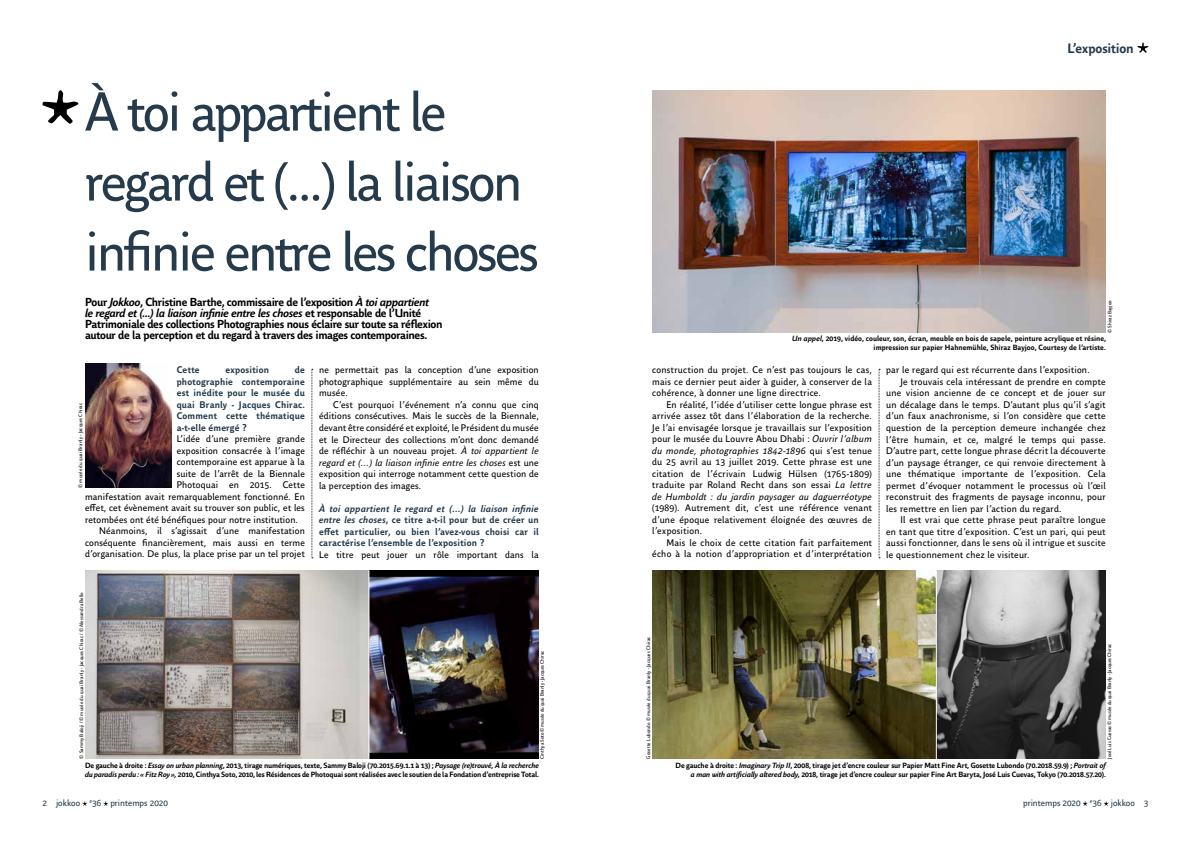
<style>
.page{position:relative;width:1191px;height:842px;background:#fff}
.page>*{position:absolute;margin:0;border:0;box-sizing:border-box;transform-origin:0 0}
.t1{font:54px/70px "Parisine Office Std";letter-spacing:-.04em;color:#253b4c}
.t2{font:700 13.5px "Parisine Office Std";letter-spacing:-.01em;color:#253b4c}
.t3{font:700 11.5px/11px "Parisine Office Std";letter-spacing:-.03em;color:#000}
.t4{font:9.5px/11.5px "Parisine Office Std";letter-spacing:.025em;color:#000;text-align:justify}
.t5{font:700 9.5px/11.5px "Parisine Office Std";letter-spacing:.015em;color:#253b4c;text-align:justify}
.t6{font:9px "Parisine Office Std";letter-spacing:.005em;color:#253b4c}
.t7{font:700 7.5px/9px "Parisine Office Std";letter-spacing:-.01em;color:#000;text-align:right}
.t8{font:5px "Parisine Office Std";letter-spacing:.005em;color:#000}
.s1{font-style:italic}
</style>
<div class="page">
<svg style="left:42px;top:90px;width:36px;height:34px"></svg>
<svg style="left:312px;top:369px;width:1px;height:190px"></svg>
<svg style="left:82px;top:801px;width:5px;height:5px"></svg>
<svg style="left:103px;top:801px;width:5px;height:5px"></svg>
<img style="left:85px;top:570px;width:454px;height:189px">
<svg style="left:1082px;top:801px;width:5px;height:5px"></svg>
<svg style="left:1103px;top:801px;width:5px;height:5px"></svg>
<svg style="left:878px;top:369px;width:2px;height:190px"></svg>
<img style="left:85px;top:364px;width:86px;height:124px">
<img style="left:652px;top:90px;width:454px;height:242px">
<img style="left:652px;top:570px;width:454px;height:189px">
<svg style="left:1137px;top:42px;width:11px;height:11px"></svg>
<hr style="left:368px;top:570px;width:1px;height:189px;background:#fff">
<hr style="left:936px;top:570px;width:1px;height:190px;background:#fff">
<h1 class="t1" style="left:85px;top:78px;width:455px">À toi appartient le regard et (...) la liaison infinie entre les choses</h1>
<p class="t3" style="left:85px;top:296px;width:359px">Pour <span class="s1">Jokkoo</span>, Christine Barthe, commissaire de l’exposition <span class="s1">À toi appartient<br>le regard et (...) la liaison infinie entre les choses</span> et responsable de l’Unité Patrimoniale des collections Photographies nous éclaire sur toute sa réflexion autour de la perception et du regard à travers des images contemporaines.</p>
<p class="t5" style="left:177px;top:364px;width:130px;text-indent:118px">de photographie contemporaine est inédite pour le musée du quai Branly - Jacques Chirac.<br>Comment cette thématique a-t-elle émergé ?</p>
<p class="t4" style="left:177px;top:434px;width:130px">L’idée d’une première grande</p>
<p class="t4" style="left:177px;top:445px;width:130px">exposition consacrée à l’image</p>
<p class="t4" style="left:177px;top:457px;width:130px">contemporaine est apparue à la</p>
<p class="t4" style="left:177px;top:468px;width:130px">suite de l’arrêt de la Biennale</p>
<p class="t4" style="left:177px;top:480px;width:130px">Photoquai en 2015. Cette</p>
<p class="t4" style="left:85px;top:491px;width:221px">manifestation avait remarquablement fonctionné. En</p>
<p class="t4" style="left:85px;top:503px;width:221px">effet, cet évènement avait su trouver son public, et les</p>
<p class="t4" style="left:85px;top:514px;width:214px">retombées ont été bénéfiques pour notre institution.</p>
<p class="t4" style="left:99px;top:526px;width:207px">Néanmoins, il s’agissait d’une manifestation</p>
<p class="t4" style="left:85px;top:537px;width:221px">conséquente financièrement, mais aussi en terme</p>
<p class="t4" style="left:85px;top:549px;width:221px">d’organisation. De plus, la place prise par un tel projet</p>
<p class="t5" style="left:177px;top:364px;width:24px">Cette</p>
<p class="t5" style="left:225px;top:364px;width:45px">exposition</p>
<p class="t8" style="left:77px;top:488px;width:86px;rotate:-90deg">© musée du quai Branly - Jacques Chirac</p>
<p class="t8" style="left:79px;top:759px;width:168px;rotate:-90deg">© Sammy Baloji / © musée du quai Branly - Jacques Chirac / © Alessandra Bello</p>
<p class="t4" style="left:319px;top:365px;width:221px">ne permettait pas la conception d’une exposition photographique supplémentaire au sein même du musée.</p>
<p class="t4" style="left:319px;top:399px;width:221px;text-indent:14px">C’est pourquoi l’événement n’a connu que cinq éditions consécutives. Mais le succès de la Biennale, devant être considéré et exploité, le Président du musée et le Directeur des collections m’ont donc demandé de réfléchir à un nouveau projet. <span class="s1">À toi appartient le regard et (…) la liaison infinie entre les choses</span> est une exposition qui interroge notamment cette question de la perception des images.</p>
<p class="t5" style="left:319px;top:503px;width:221px"><span class="s1">À toi appartient le regard et (…) la liaison infinie entre les choses</span>, ce titre a-t-il pour but de créer un effet particulier, ou bien l’avez-vous choisi car il caractérise l’ensemble de l’exposition ?</p>
<p class="t4" style="left:319px;top:549px;width:221px">Le titre peut jouer un rôle important dans la</p>
<p class="t8" style="left:539px;top:759px;width:109px;rotate:-90deg">Cinthya Soto © musée du quai Branly - Jacques Chirac</p>
<p class="t7" style="left:85px;top:761px;width:455px;text-align:left">De gauche à droite : <span class="s1">Essay on urban planning</span>, 2013, tirage numériques, texte, Sammy Baloji (70.2015.69.1.1 à 13) ; <span class="s1">Paysage (re)trouvé, À la recherche du paradis perdu : « Fitz Roy »,</span> 2010, Cinthya Soto, 2010, les Résidences de Photoquai sont réalisées avec le soutien de la Fondation d’entreprise Total.</p>
<p class="t6" style="left:43px;top:798px;width:127px">2 jokkoo <sup>#</sup>36 printemps 2020</p>
<h2 class="t2" style="left:1067px;top:40px;width:68px">L’exposition</h2>
<p class="t8" style="left:1106px;top:333px;width:34px;rotate:-90deg">© Shiraz Bayjoo</p>
<p class="t7" style="left:792px;top:334px;width:315px"><span class="s1">Un appel</span>, 2019, vidéo, couleur, son, écran, meuble en bois de sapele, peinture acrylique et résine, impression sur papier Hahnemühle, Shiraz Bayjoo, Courtesy de l’artiste.</p>
<p class="t4" style="left:652px;top:364px;width:221px">construction du projet. Ce n’est pas toujours le cas, mais ce dernier peut aider à guider, à conserver de la cohérence, à donner une ligne directrice.</p>
<p class="t4" style="left:652px;top:399px;width:221px;text-indent:14px">En réalité, l’idée d’utiliser cette longue phrase est arrivée assez tôt dans l’élaboration de la recherche.<br>Je l’ai envisagée lorsque je travaillais sur l’exposition pour le musée du Louvre Abou Dhabi : <span class="s1">Ouvrir l’album du monde, photographies 1842-1896</span> qui s’est tenue du 25 avril au 13 juillet 2019. Cette phrase est une citation de l’écrivain Ludwig Hülsen (1765-1809) traduite par Roland Recht dans son essai <span class="s1">La lettre de Humboldt : du jardin paysager au daguerréotype</span></p>
<p class="t4" style="left:652px;top:503px;width:221px">(1989). Autrement dit, c’est une référence venant d’une époque relativement éloignée des œuvres de l’exposition.</p>
<p class="t4" style="left:652px;top:537px;width:221px;text-align:right">Mais le choix de cette citation fait parfaitement écho à la notion d’appropriation et d’interprétation</p>
<p class="t4" style="left:886px;top:365px;width:205px">par le regard qui est récurrente dans l’exposition.</p>
<p class="t4" style="left:900px;top:376px;width:207px">Je trouvais cela intéressant de prendre en compte</p>
<p class="t4" style="left:886px;top:388px;width:221px">une vision ancienne de ce concept et de jouer sur</p>
<p class="t4" style="left:886px;top:399px;width:221px">un décalage dans le temps. D’autant plus qu’il s’agit</p>
<p class="t4" style="left:886px;top:411px;width:221px">d’un faux anachronisme, si l’on considère que cette</p>
<p class="t4" style="left:886px;top:422px;width:221px">question de la perception demeure inchangée chez</p>
<p class="t4" style="left:886px;top:434px;width:221px">l’être humain, et ce, malgré le temps qui passe.</p>
<p class="t4" style="left:886px;top:445px;width:221px">D’autre part, cette longue phrase décrit la découverte</p>
<p class="t4" style="left:886px;top:457px;width:221px">d’un paysage étranger, ce qui renvoie directement à</p>
<p class="t4" style="left:886px;top:468px;width:221px">une thématique importante de l’exposition. Cela</p>
<p class="t4" style="left:886px;top:480px;width:221px">permet d’évoquer notamment le processus où l’œil</p>
<p class="t4" style="left:886px;top:491px;width:221px">reconstruit des fragments de paysage inconnu, pour</p>
<p class="t4" style="left:886px;top:503px;width:177px">les remettre en lien par l’action du regard.</p>
<p class="t4" style="left:900px;top:514px;width:207px">Il est vrai que cette phrase peut paraître longue</p>
<p class="t4" style="left:886px;top:526px;width:221px">en tant que titre d’exposition. C’est un pari, qui peut</p>
<p class="t4" style="left:886px;top:537px;width:221px">aussi fonctionner, dans le sens où il intrigue et suscite</p>
<p class="t4" style="left:886px;top:549px;width:145px">le questionnement chez le visiteur.</p>
<p class="t8" style="left:645px;top:759px;width:124px;rotate:-90deg">Gosette Lubondo © musée du quai Branly - Jacques Chirac</p>
<p class="t8" style="left:1106px;top:759px;width:116px;rotate:-90deg">José Luis Cuevas © musée du quai Branly - Jacques Chirac</p>
<p class="t7" style="left:675px;top:761px;width:432px">De gauche à droite : <span class="s1">Imaginary Trip II</span>, 2008, tirage jet d’encre couleur sur Papier Matt Fine Art, Gosette Lubondo (70.2018.59.9) ; <span class="s1">Portrait of a man with artificially altered body</span>, 2018, tirage jet d’encre couleur sur papier Fine Art Baryta, José Luis Cuevas, Tokyo (70.2018.57.20).</p>
<p class="t6" style="left:1023px;top:798px;width:127px">printemps 2020 <sup>#</sup>36 jokkoo 3</p>
</div>
